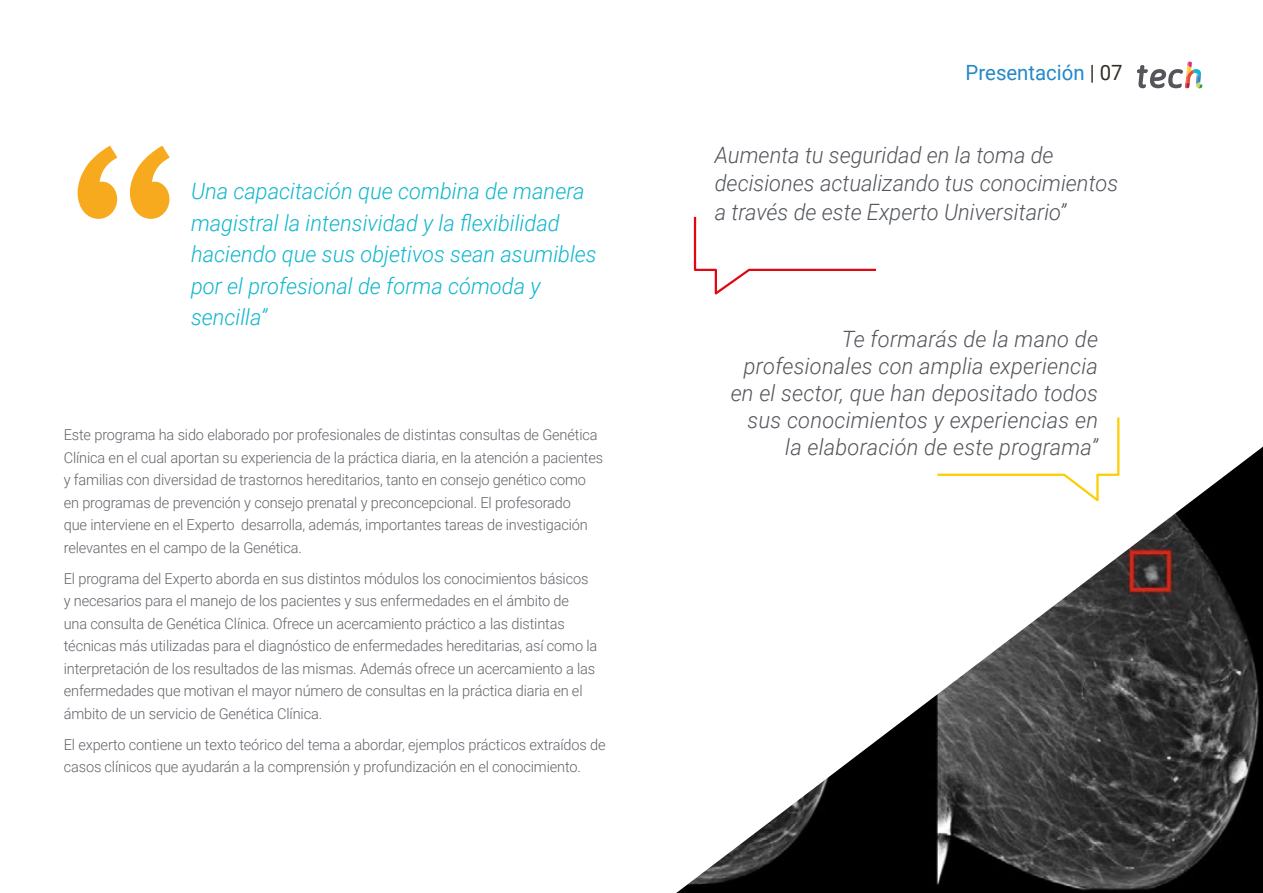
<style>
.page{position:relative;width:1263px;height:893px;background:#fff}
.page>*{position:absolute;margin:0;border:0;box-sizing:border-box;transform-origin:0 0}
.t1{font:italic 300 22.5px/27px "Roboto";letter-spacing:.01em;color:#52555b;text-align:right}
.t2{font:italic 300 22.5px/31.5px "Roboto";color:#0fb6cf}
.t3{font:21px "Roboto";color:#2488c9}
.t4{font:300 15px/22.5px "Roboto";letter-spacing:-.01em;color:#61646a}
.s1{color:#312e20}
</style>
<div class="page">
<svg style="left:78px;top:146px;width:92px;height:73px"></svg>
<svg style="left:1117px;top:417px;width:3px;height:30px"></svg>
<svg style="left:693px;top:216px;width:183px;height:79px"></svg>
<img style="left:676px;top:447px;width:587px;height:446px">
<svg style="left:1137px;top:62px;width:65px;height:27px"></svg>
<h1 class="t2" style="left:191px;top:175px;width:407px">Una capacitación que combina de manera magistral la intensividad y la flexibilidad haciendo que sus objetivos sean asumibles por el profesional de forma cómoda y sencilla”</h1>
<p class="t4" style="left:64px;top:423px;width:541px">Este programa ha sido elaborado por profesionales de distintas consultas de Genética Clínica en el cual aportan su experiencia de la práctica diaria, en la atención a pacientes y familias con diversidad de trastornos hereditarios, tanto en consejo genético como en programas de prevención y consejo prenatal y preconcepcional. El profesorado<br>que interviene en el Experto desarrolla, además, importantes tareas de investigación relevantes en el campo de la Genética.</p>
<p class="t4" style="left:64px;top:566px;width:535px">El programa del Experto aborda en sus distintos módulos los conocimientos básicos y necesarios para el manejo de los pacientes y sus enfermedades en el ámbito de<br>una consulta de Genética Clínica. Ofrece un acercamiento práctico a las distintas técnicas más utilizadas para el diagnóstico de enfermedades hereditarias, así como la interpretación de los resultados de las mismas. Además ofrece un acercamiento a las enfermedades que motivan el mayor número de consultas en la práctica diaria en el ámbito de un servicio de Genética Clínica.</p>
<p class="t4" style="left:64px;top:732px;width:543px">El experto contiene un texto teórico del tema a abordar, ejemplos prácticos extraídos de casos clínicos que ayudarán a la comprensión y profundización en el conocimiento.</p>
<h2 class="t3" style="left:966px;top:57px;width:159px">Presentación <span class="s1">| 07</span></h2>
<h1 class="t1" style="left:715px;top:139px;width:405px;line-height:28.5px;text-align:left">Aumenta tu seguridad en la toma de decisiones actualizando tus conocimientos a través de este Experto Universitario”</h1>
<h1 class="t1" style="left:731px;top:325px;width:369px">Te formarás de la mano de profesionales con amplia experiencia en el sector, que han depositado todos sus conocimientos y experiencias en la elaboración de este programa”</h1>
</div>
